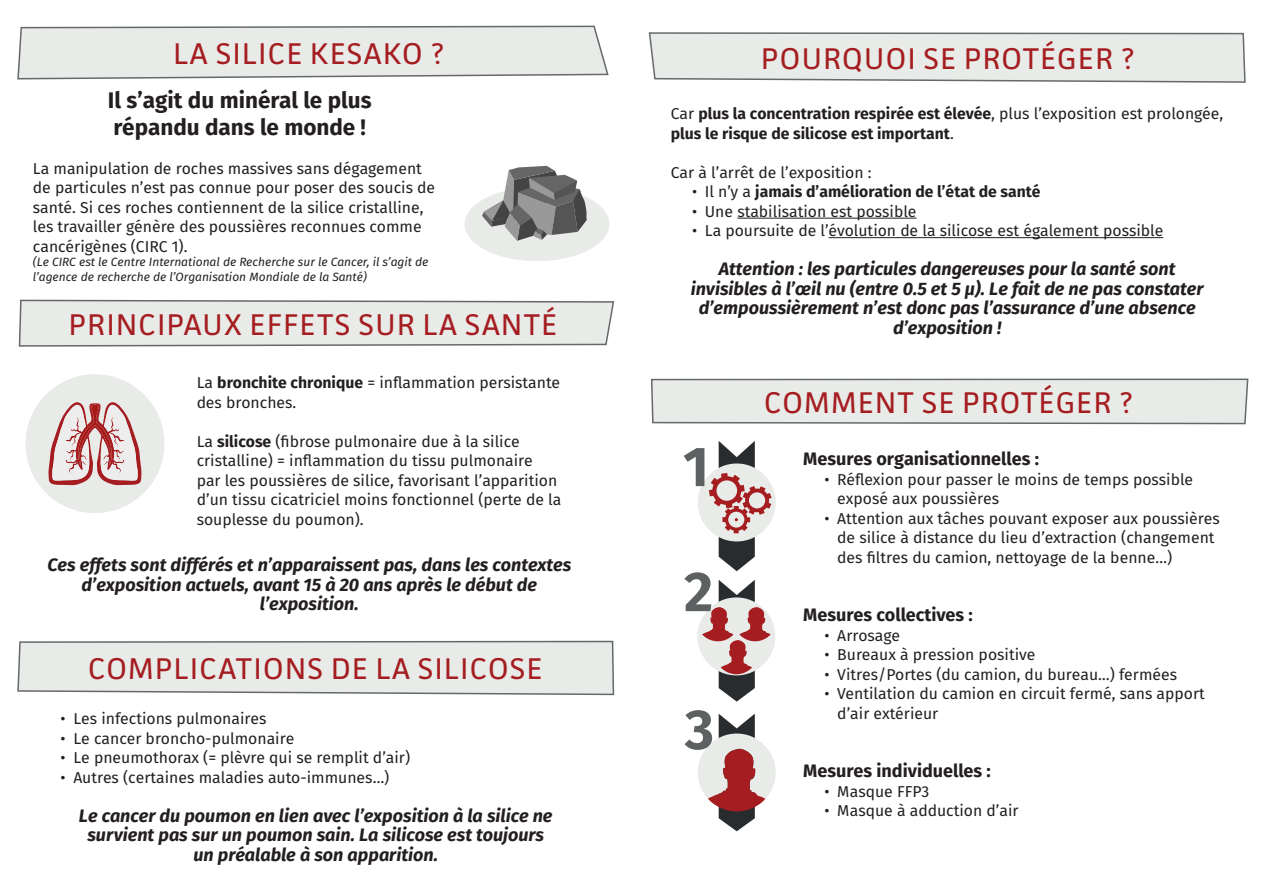
<style>
.page{position:relative;width:1263px;height:893px;background:#fff}
.page>*{position:absolute;margin:0;border:0;box-sizing:border-box;transform-origin:0 0}
.t1{font:700 56.25px "Fira Sans";color:#5d6161}
.t2{font:30px "Facit";letter-spacing:.05em;color:#a51d20}
.t3{font:700 22.5px "Fira Sans";color:#231f20}
.t4{font:italic 700 18px/19.5px "Fira Sans";color:#231f20;text-align:center}
.t5{font:700 18px "Fira Sans";color:#231f20}
.t6{font:15.75px/19.5px "Fira Sans";color:#231f20}
.t7{font:700 15.75px/19.5px "Fira Sans";color:#231f20}
.t8{font:italic 12px/14.4px "Fira Sans";color:#231f20}
.s1{font-weight:400}
.s2{font-weight:700}
</style>
<div class="page">
<div style="left:465px;top:187px;width:144px;height:74px;background:#e8ebe8;border-radius:50%"></div>
<svg style="left:648px;top:32px;width:598px;height:51px;background:#e1e3e1"></svg>
<svg style="left:17px;top:25px;width:592px;height:55px;background:#e2e5e2"></svg>
<svg style="left:17px;top:640px;width:598px;height:56px;background:#e1e4e2"></svg>
<svg style="left:18px;top:299px;width:597px;height:48px;background:#e0e3e1"></svg>
<div style="left:26px;top:374px;width:138px;height:139px;background:#e8ebe8;border-radius:50%"></div>
<svg style="left:48px;top:402px;width:94px;height:83px"></svg>
<hr style="left:737px;top:218px;width:179px;height:1px;background:#231f20">
<hr style="left:828px;top:237px;width:335px;height:1px;background:#231f20">
<svg style="left:651px;top:378px;width:598px;height:47px;background:#e0e2e0"></svg>
<div style="left:697px;top:597px;width:78px;height:78px;background:#e8ebe8;border-radius:50%"></div>
<div style="left:698px;top:463px;width:78px;height:78px;background:#e8ebe8;border-radius:50%"></div>
<svg style="left:702px;top:580px;width:69px;height:122px"></svg>
<svg style="left:698px;top:714px;width:78px;height:117px"></svg>
<svg style="left:709px;top:441px;width:63px;height:130px"></svg>
<svg style="left:482px;top:166px;width:105px;height:75px"></svg>
<p class="t2" style="left:174px;top:35px;width:272px">LA SILICE KESAKO ?</p>
<p class="t2" style="left:761px;top:40px;width:375px">POURQUOI SE PROTÉGER ?</p>
<p class="t3" style="left:108px;top:85px;width:265px">Il s’agit du minéral le plus</p>
<p class="t3" style="left:113px;top:112px;width:254px">répandu dans le monde !</p>
<p class="t6" style="left:33px;top:158px;width:404px">La manipulation de roches massives sans dégagement de particules n’est pas connue pour poser des soucis de santé. Si ces roches contiennent de la silice cristalline, les travailler génère des poussières reconnues comme cancérigènes (CIRC 1).</p>
<p class="t8" style="left:33px;top:255px;width:397px">(Le CIRC est le Centre International de Recherche sur le Cancer, il s’agit de l’agence de recherche de l’Organisation Mondiale de la Santé)</p>
<p class="t7" style="left:671px;top:104px;width:554px"><span class="s1">Car</span> plus la concentration respirée est élevée<span class="s1">, plus l’exposition est prolongée, </span>plus le risque de silicose est important<span class="s1">.</span></p>
<p class="t6" style="left:671px;top:162px;width:202px">Car à l’arrêt de l’exposition :</p>
<p class="t7" style="left:692px;top:182px;width:350px"><span class="s1">• Il n’y a</span> jamais d’amélioration de l’état de santé</p>
<p class="t6" style="left:692px;top:201px;width:226px">• Une stabilisation est possible</p>
<p class="t6" style="left:692px;top:221px;width:473px">• La poursuite de l’évolution de la silicose est également possible</p>
<p class="t4" style="left:691px;top:259px;width:514px">Attention : les particules dangereuses pour la santé sont invisibles à l’œil nu (entre 0.5 et 5 µ). Le fait de ne pas constater d’empoussièrement n’est donc pas l’assurance d’une absence d’exposition !</p>
<p class="t2" style="left:69px;top:306px;width:490px">PRINCIPAUX EFFETS SUR LA SANTÉ</p>
<p class="t6" style="left:197px;top:373px;width:365px">La <span class="s2">bronchite chronique</span> = inflammation persistante des bronches.</p>
<p class="t6" style="left:197px;top:431px;width:366px">La <span class="s2">silicose</span> (fibrose pulmonaire due à la silice cristalline) = inflammation du tissu pulmonaire<br>par les poussières de silice, favorisant l’apparition d’un tissu cicatriciel moins fonctionnel (perte de la souplesse du poumon).</p>
<p class="t4" style="left:48px;top:555px;width:525px">Ces effets sont différés et n’apparaissent pas, dans les contextes d’exposition actuels, avant 15 à 20 ans après le début de l’exposition.</p>
<p class="t2" style="left:88px;top:650px;width:456px">COMPLICATIONS DE LA SILICOSE</p>
<p class="t6" style="left:61px;top:709px;width:207px">• Les infections pulmonaires</p>
<p class="t6" style="left:61px;top:728px;width:235px">• Le cancer broncho-pulmonaire</p>
<p class="t6" style="left:61px;top:748px;width:351px">• Le pneumothorax (= plèvre qui se remplit d’air)</p>
<p class="t6" style="left:61px;top:767px;width:330px">• Autres (certaines maladies auto-immunes…)</p>
<p class="t4" style="left:79px;top:805px;width:475px">Le cancer du poumon en lien avec l’exposition à la silice ne survient pas sur un poumon sain. La silicose est toujours un préalable à son apparition.</p>
<p class="t1" style="left:683px;top:427px;width:28px">1</p>
<p class="t1" style="left:684px;top:552px;width:31px">2</p>
<p class="t1" style="left:685px;top:690px;width:31px">3</p>
<p class="t2" style="left:764px;top:384px;width:370px">COMMENT SE PROTÉGER ?</p>
<p class="t5" style="left:803px;top:446px;width:237px">Mesures organisationnelles :</p>
<p class="t6" style="left:837px;top:469px;width:357px;text-indent:-13px">• Réflexion pour passer le moins de temps possible exposé aux poussières</p>
<p class="t6" style="left:837px;top:508px;width:384px;text-indent:-13px">• Attention aux tâches pouvant exposer aux poussières de silice à distance du lieu d’extraction (changement des filtres du camion, nettoyage de la benne…)</p>
<p class="t5" style="left:803px;top:602px;width:171px">Mesures collectives :</p>
<p class="t6" style="left:824px;top:625px;width:77px">• Arrosage</p>
<p class="t6" style="left:824px;top:645px;width:212px">• Bureaux à pression positive</p>
<p class="t6" style="left:824px;top:664px;width:354px">• Vitres/Portes (du camion, du bureau…) fermées</p>
<p class="t6" style="left:837px;top:684px;width:369px;text-indent:-13px">• Ventilation du camion en circuit fermé, sans apport d’air extérieur</p>
<p class="t5" style="left:803px;top:758px;width:189px">Mesures individuelles :</p>
<p class="t6" style="left:824px;top:781px;width:106px">• Masque FFP3</p>
<p class="t6" style="left:824px;top:801px;width:196px">• Masque à adduction d’air</p>
</div>
